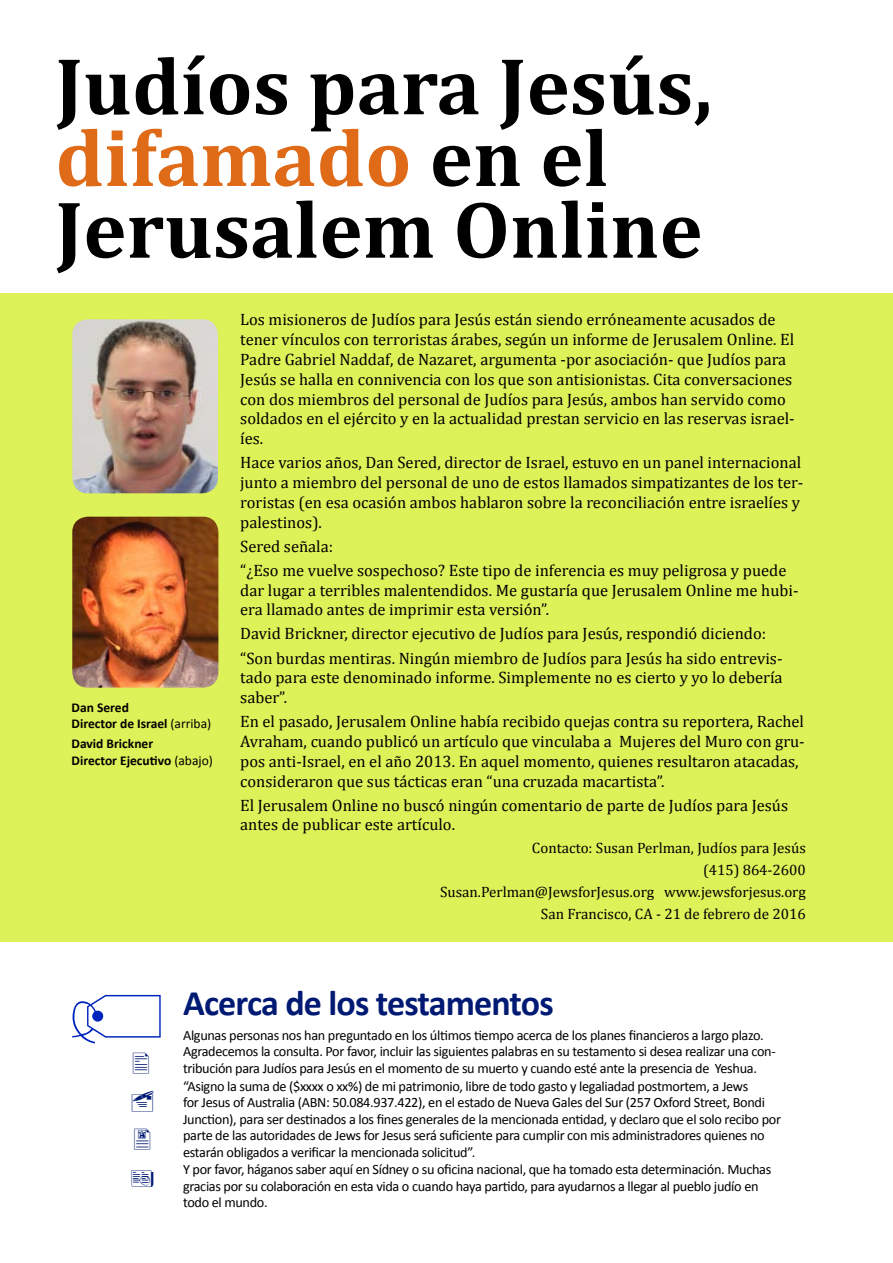
<style>
.page{position:relative;width:893px;height:1263px;background:#fff}
.page>*{position:absolute;margin:0;border:0;box-sizing:border-box;transform-origin:0 0}
.t1{font:700 81.6px/71.7px "Cambria";color:#000}
.t2{font:700 36px "Calibri";letter-spacing:-.025em;color:#001a74}
.t3{font:16.5px/19.8px "Cambria";color:#000}
.t4{font:15px/22.2px "Cambria";color:#000;text-align:right}
.t5{font:14.25px/16.8px "Calibri";letter-spacing:-.025em;color:#000}
.t6{font:700 13.5px/16.2px "Calibri";color:#000}
.s1{color:#df6a18}
.s2{font-weight:400}
</style>
<div class="page">
<div style="left:0;top:293px;width:893px;height:649px;background:#ddf158"></div>
<img style="left:72px;top:517px;width:146px;height:171px">
<img style="left:72px;top:319px;width:146px;height:174px">
<h1 class="t1" style="left:55px;top:49px;width:659px">Judíos para Jesús, <span class="s1">difamado</span> en el<br>Jerusalem Online</h1>
<p class="t6" style="left:72px;top:698px;width:141px">Dan Sered<br>Director de Israel <span class="s2">(arriba)</span></p>
<p class="t6" style="left:72px;top:735px;width:143px">David Brickner<br>Director Ejecutivo <span class="s2">(abajo)</span></p>
<p class="t3" style="left:240px;top:310px;width:556px">Los misioneros de Judíos para Jesús están siendo erróneamente acusados de tener vínculos con terroristas árabes, según un informe de Jerusalem Online. El Padre Gabriel Naddaf, de Nazaret, argumenta -por asociación- que Judíos para Jesús se halla en connivencia con los que son antisionistas. Cita conversaciones con dos miembros del personal de Judíos para Jesús, ambos han servido como soldados en el ejército y en la actualidad prestan servicio en las reservas israel&shy;íes.</p>
<p class="t3" style="left:240px;top:453px;width:565px">Hace varios años, Dan Sered, director de Israel, estuvo en un panel internacional junto a miembro del personal de uno de estos llamados simpatizantes de los ter&shy;roristas (en esa ocasión ambos hablaron sobre la reconciliación entre israelíes y palestinos).</p>
<p class="t3" style="left:240px;top:534px;width:548px;line-height:24px">Sered señala:<br>“¿Eso me vuelve sospechoso? Este tipo de inferencia es muy peligrosa y puede</p>
<p class="t3" style="left:240px;top:580px;width:560px">dar lugar a terribles malentendidos. Me gustaría que Jerusalem Online me hubi&shy;era llamado antes de imprimir esta versión”.</p>
<p class="t3" style="left:240px;top:622px;width:544px;line-height:24px">David Brickner, director ejecutivo de Judíos para Jesús, respondió diciendo: “Son burdas mentiras. Ningún miembro de Judíos para Jesús ha sido entrevis-</p>
<p class="t3" style="left:240px;top:668px;width:544px">tado para este denominado informe. Simplemente no es cierto y yo lo debería saber”.</p>
<p class="t3" style="left:240px;top:712px;width:566px">En el pasado, Jerusalem Online había recibido quejas contra su reportera, Rachel Avraham, cuando publicó un artículo que vinculaba a Mujeres del Muro con gru&shy;pos anti-Israel, en el año 2013. En aquel momento, quienes resultaron atacadas, consideraron que sus tácticas eran “una cruzada macartista”.</p>
<p class="t3" style="left:240px;top:795px;width:549px">El Jerusalem Online no buscó ningún comentario de parte de Judíos para Jesús antes de publicar este artículo.</p>
<p class="t4" style="left:440px;top:836px;width:367px">Contacto: Susan Perlman, Judíos para Jesús<br>(415) 864-2600<br>Susan.Perlman@JewsforJesus.org www.jewsforjesus.org San Francisco, CA - 21 de febrero de 2016</p>
<h2 class="t2" style="left:183px;top:980px;width:372px">Acerca de los testamentos</h2>
<p class="t5" style="left:183px;top:1026px;width:599px">Algunas personas nos han preguntado en los últimos tiempo acerca de los planes financieros a largo plazo.<br>Agradecemos la consulta. Por favor, incluir las siguientes palabras en su testamento si desea realizar una con&shy;tribución para Judíos para Jesús en el momento de su muerto y cuando esté ante la presencia de Yeshua. “Asigno la suma de ($xxxx o xx%) de mi patrimonio, libre de todo gasto y legaliadad postmortem, a Jews<br>for Jesus of Australia (ABN: 50.084.937.422), en el estado de Nueva Gales del Sur (257 Oxford Street, Bondi Junction), para ser destinados a los fines generales de la mencionada entidad, y declaro que el solo recibo por parte de las autoridades de Jews for Jesus será suficiente para cumplir con mis administradores quienes no estarán obligados a verificar la mencionada solicitud”.<br>Y por favor, háganos saber aquí en Sídney o su oficina nacional, que ha tomado esta determinación. Muchas gracias por su colaboración en esta vida o cuando haya partido, para ayudarnos a llegar al pueblo judío en todo el mundo.</p>
</div>
